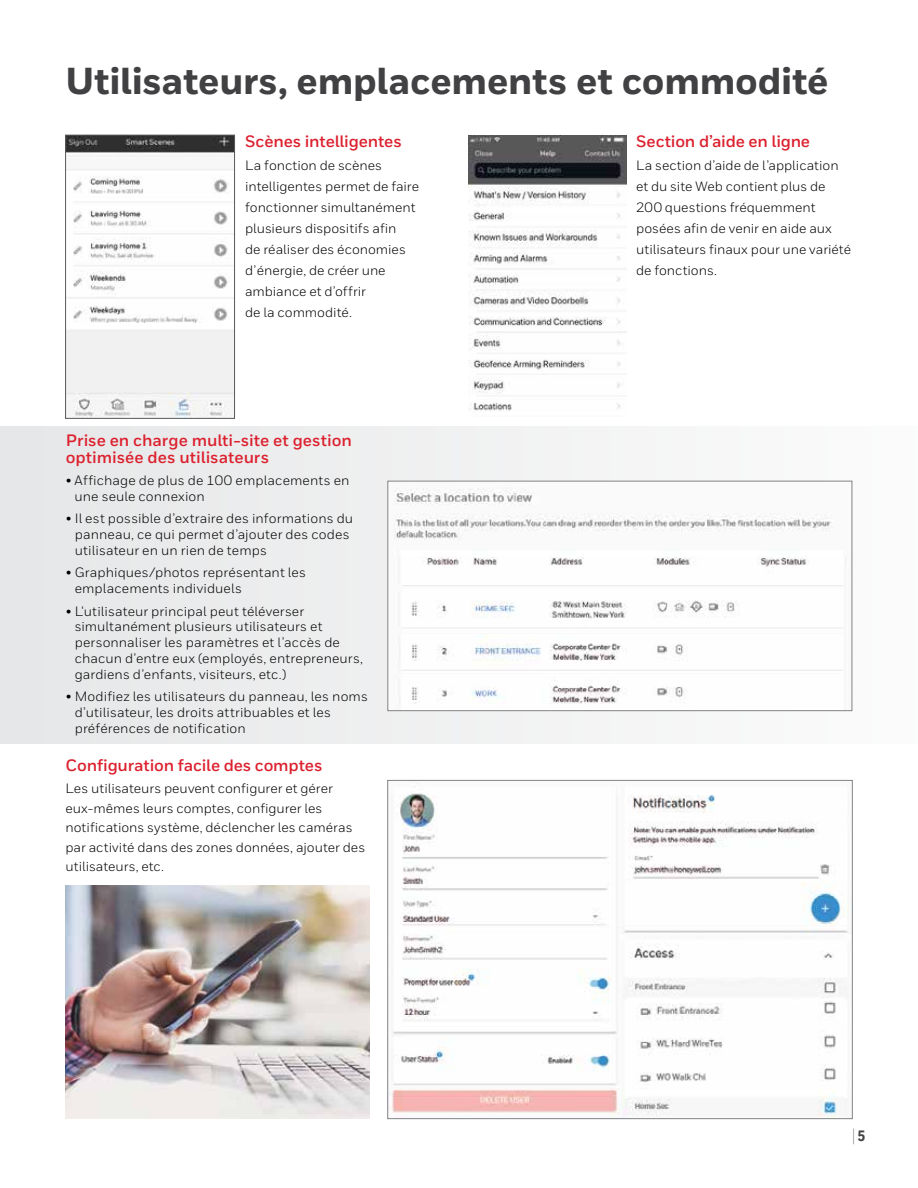
<style>
.page{position:relative;width:918px;height:1188px;background:#fff}
.page>*{position:absolute;margin:0;border:0;box-sizing:border-box;transform-origin:0 0}
.t1{font:800 37.5px "Honeywell Sans";letter-spacing:-.005em;color:#414042}
.t2{font:300 18.75px "Honeywell Cond";color:#414042;scale:.8 1}
.t3{font:700 16.5px/16.5px "Honeywell Sans";letter-spacing:-.005em;color:#dc202e}
.t4{font:13.5px/21px "Honeywell Sans";letter-spacing:.005em;color:#000}
.s1{font-weight:800;font-size:15px}
</style>
<div class="page">
<div style="left:0;top:427px;width:918px;height:317px;background:#e6e7e8"></div>
<img style="left:67px;top:137px;width:166px;height:280px">
<div style="left:65px;top:135px;width:170px;height:284px;border:1px solid #58595b"></div>
<img style="left:390px;top:483px;width:460px;height:226px">
<div style="left:388px;top:481px;width:464px;height:230px;border:1px solid #808285"></div>
<img style="left:389px;top:786px;width:461px;height:331px">
<div style="left:387px;top:780px;width:466px;height:339px;border:1px solid #808285"></div>
<img style="left:65px;top:885px;width:304px;height:234px">
<img style="left:468px;top:135px;width:158px;height:277px">
<h1 class="t1" style="left:65px;top:59px;width:765px">Utilisateurs, emplacements et commodité</h1>
<p class="t3" style="left:245px;top:133px;width:158px">Scènes intelligentes</p>
<p class="t4" style="left:245px;top:155px;width:175px">La fonction de scènes intelligentes permet de faire fonctionner simultanément plusieurs dispositifs afin<br>de réaliser des économies d’énergie, de créer une ambiance et d’offrir<br>de la commodité.</p>
<p class="t3" style="left:636px;top:133px;width:176px">Section d’aide en ligne</p>
<p class="t4" style="left:636px;top:155px;width:216px">La section d’aide de l’application et du site Web contient plus de<br>200 questions fréquemment posées afin de venir en aide aux utilisateurs finaux pour une variété de fonctions.</p>
<p class="t3" style="left:66px;top:433px;width:288px">Prise en charge multi-site et gestion optimisée des utilisateurs</p>
<p class="t4" style="left:75px;top:473px;width:276px;line-height:15.8px;text-indent:-9px">• Affichage de plus de 100 emplacements en une seule connexion</p>
<p class="t4" style="left:75px;top:511px;width:280px;line-height:15.8px;text-indent:-9px">• Il est possible d’extraire des informations du panneau, ce qui permet d’ajouter des codes utilisateur en un rien de temps</p>
<p class="t4" style="left:75px;top:565px;width:233px;line-height:15.8px;text-indent:-9px">• Graphiques/photos représentant les emplacements individuels</p>
<p class="t4" style="left:75px;top:603px;width:290px;line-height:15.8px;text-indent:-9px">• L'utilisateur principal peut téléverser simultanément plusieurs utilisateurs et personnaliser les paramètres et l’accès de chacun d’entre eux (employés, entrepreneurs, gardiens d’enfants, visiteurs, etc.)</p>
<p class="t4" style="left:75px;top:689px;width:295px;line-height:15.8px;text-indent:-9px">• Modifiez les utilisateurs du panneau, les noms d’utilisateur, les droits attribuables et les préférences de notification</p>
<p class="t3" style="left:65px;top:757px;width:259px">Configuration facile des comptes</p>
<p class="t4" style="left:65px;top:779px;width:301px;line-height:19.5px">Les utilisateurs peuvent configurer et gérer eux-mêmes leurs comptes, configurer les notifications système, déclencher les caméras par activité dans des zones données, ajouter des utilisateurs, etc.</p>
<h2 class="t2" style="left:852px;top:1125px;width:18px">| <span class="s1">5</span></h2>
</div>
